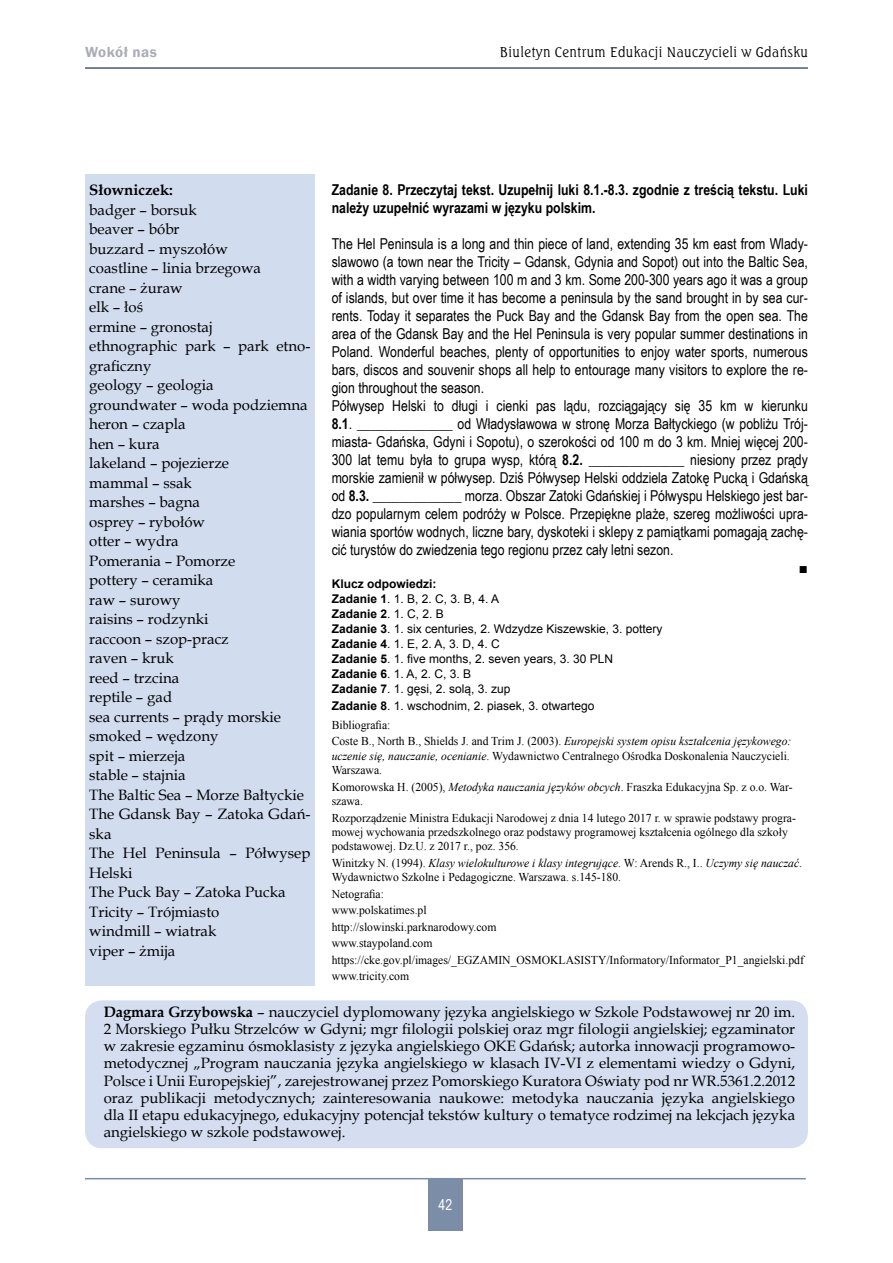
<style>
.page{position:relative;width:893px;height:1263px;background:#fff}
.page>*{position:absolute;margin:0;border:0;box-sizing:border-box;transform-origin:0 0}
.t1{font:15px/19.5px "Book Antiqua";color:#000}
.t2{font:15px/18px "Arial Narrow";color:#000}
.t3{font:700 15px/18px "Arial Narrow";color:#000}
.t4{font:700 15px "Book Antiqua";color:#000}
.t5{font:600 15px "Franklin Gothic";letter-spacing:.03em;color:#abacba}
.t6{font:15px "Arial Narrow";color:#fff}
.t7{font:italic 15px "Book Antiqua";color:#000}
.t8{font:13.5px "Seagull Lt EU";letter-spacing:.03em;color:#000}
.t9{font:12px/16.5px "Times New Roman";color:#000}
.t10{font:12px/15px "Arial";color:#000}
.s1{font-weight:700}
.s2{font-style:italic}
</style>
<div class="page">
<hr style="left:85px;top:67px;width:723px;height:2px;background:#465c71">
<hr style="left:85px;top:1178px;width:721px;height:1px;background:#7b8da7">
<div style="left:428px;top:1178px;width:35px;height:52px;background:#7b8da7"></div>
<div style="left:85px;top:174px;width:230px;height:812px;background:#d1dcef"></div>
<div style="left:85px;top:1000px;width:723px;height:148px;background:#d4def0;border-radius:17px"></div>
<p class="t5" style="left:85px;top:43px;width:73px">Wokół nas</p>
<p class="t8" style="left:500px;top:44px;width:310px">Biuletyn Centrum Edukacji Nauczycieli w Gdańsku</p>
<p class="t4" style="left:89px;top:180px;width:85px">Słowniczek:</p>
<p class="t1" style="left:89px;top:199px;width:223px">badger – borsuk<br>beaver – bóbr<br>buzzard – myszołów<br>coastline – linia brzegowa<br>crane – żuraw<br>elk – łoś<br>ermine – gronostaj<br>ethnographic park – park etno&shy;graficzny<br>geology – geologia<br>groundwater – woda podziemna heron – czapla<br>hen – kura<br>lakeland – pojezierze<br>mammal – ssak<br>marshes – bagna<br>osprey – rybołów<br>otter – wydra<br>Pomerania – Pomorze<br>pottery – ceramika<br>raw – surowy<br>raisins – rodzynki<br>raccoon – szop-pracz<br>raven – kruk<br>reed – trzcina<br>reptile – gad<br>sea currents – prądy morskie smoked – wędzony<br>spit – mierzeja<br>stable – stajnia<br>The Baltic Sea – Morze Bałtyckie<br>The Gdansk Bay – Zatoka Gdań&shy;ska<br>The Hel Peninsula – Półwysep<br>Helski<br>The Puck Bay – Zatoka Pucka<br>Tricity – Trójmiasto<br>windmill – wiatrak<br>viper – żmija</p>
<p class="t3" style="left:332px;top:180px;width:478px">Zadanie 8. Przeczytaj tekst. Uzupełnij luki 8.1.-8.3. zgodnie z treścią tekstu. Luki należy uzupełnić wyrazami w języku polskim.</p>
<p class="t2" style="left:332px;top:234px;width:478px">The Hel Peninsula is a long and thin piece of land, extending 35 km east from Wlady&shy;slawowo (a town near the Tricity – Gdansk, Gdynia and Sopot) out into the Baltic Sea, with a width varying between 100 m and 3 km. Some 200-300 years ago it was a group of islands, but over time it has become a peninsula by the sand brought in by sea cur&shy;rents. Today it separates the Puck Bay and the Gdansk Bay from the open sea. The area of the Gdansk Bay and the Hel Peninsula is very popular summer destinations in Poland. Wonderful beaches, plenty of opportunities to enjoy water sports, numerous bars, discos and souvenir shops all help to entourage many visitors to explore the re&shy;gion throughout the season.<br>Półwysep Helski to długi i cienki pas lądu, rozciągający się 35 km w kierunku <span class="s1">8.1</span>. ______________ od Władysławowa w stronę Morza Bałtyckiego (w pobliżu Trój&shy;miasta- Gdańska, Gdyni i Sopotu), o szerokości od 100 m do 3 km. Mniej więcej 200- 300 lat temu była to grupa wysp, którą <span class="s1">8.2.</span> ______________ niesiony przez prądy morskie zamienił w półwysep. Dziś Półwysep Helski oddziela Zatokę Pucką i Gdańską od <span class="s1">8.3.</span> _____________ morza. Obszar Zatoki Gdańskiej i Półwyspu Helskiego jest bar&shy;dzo popularnym celem podróży w Polsce. Przepiękne plaże, szereg możliwości upra&shy;wiania sportów wodnych, liczne bary, dyskoteki i sklepy z pamiątkami pomagają zachę&shy;cić turystów do zwiedzenia tego regionu przez cały letni sezon.</p>
<p class="t7" style="left:799px;top:557px;width:11px">■</p>
<p class="t10" style="left:332px;top:576px;width:332px"><span class="s1">Klucz odpowiedzi:<br>Zadanie 1</span>. 1. B, 2. C, 3. B, 4. A<br><span class="s1">Zadanie 2</span>. 1. C, 2. B<br><span class="s1">Zadanie 3</span>. 1. six centuries, 2. Wdzydze Kiszewskie, 3. pottery<br><span class="s1">Zadanie 4</span>. 1. E, 2. A, 3. D, 4. C<br><span class="s1">Zadanie 5</span>. 1. five months, 2. seven years, 3. 30 PLN<br><span class="s1">Zadanie 6</span>. 1. A, 2. C, 3. B<br><span class="s1">Zadanie 7</span>. 1. gęsi, 2. solą, 3. zup</p>
<p class="t10" style="left:332px;top:698px;width:264px"><span class="s1">Zadanie 8</span>. 1. wschodnim, 2. piasek, 3. otwartego</p>
<p class="t9" style="left:332px;top:716px;width:461px">Bibliografia:<br>Coste B., North B., Shields J. and Trim J. (2003). <span class="s2">Europejski system opisu kształcenia językowego:</span></p>
<p class="t9" style="left:332px;top:748px;width:460px;line-height:14.4px"><span class="s2">uczenie się, nauczanie, ocenianie</span>. Wydawnictwo Centralnego Ośrodka Doskonalenia Nauczycieli.<br>Warszawa.</p>
<p class="t9" style="left:332px;top:779px;width:462px;line-height:14.4px">Komorowska H. (2005), <span class="s2">Metodyka nauczania języków obcych</span>. Fraszka Edukacyjna Sp. z o.o. War&shy;szawa.</p>
<p class="t9" style="left:332px;top:810px;width:466px;line-height:14.4px">Rozporządzenie Ministra Edukacji Narodowej z dnia 14 lutego 2017 r. w sprawie podstawy progra&shy;mowej wychowania przedszkolnego oraz podstawy programowej kształcenia ogólnego dla szkoły podstawowej. Dz.U. z 2017 r., poz. 356.</p>
<p class="t9" style="left:332px;top:855px;width:472px;line-height:14.4px">Winitzky N. (1994). <span class="s2">Klasy wielokulturowe i klasy integrujące</span>. W: Arends R., I.. <span class="s2">Uczymy się nauczać</span>.<br>Wydawnictwo Szkolne i Pedagogiczne. Warszawa. s.145-180.</p>
<p class="t9" style="left:332px;top:885px;width:474px">Netografia:<br>www.polskatimes.pl<br>http://slowinski.parknarodowy.com<br>www.staypoland.com https://cke.gov.pl/images/_EGZAMIN_OSMOKLASISTY/Informatory/Informator_P1_angielski.pdf www.tricity.com</p>
<p class="t1" style="left:104px;top:1002px;width:693px;line-height:17.2px;text-align:justify"><span class="s1">Dagmara Grzybowska</span> – nauczyciel dyplomowany języka angielskiego w Szkole Podstawowej nr 20 im.<br>2 Morskiego Pułku Strzelców w Gdyni; mgr filologii polskiej oraz mgr filologii angielskiej; egzaminator w zakresie egzaminu ósmoklasisty z języka angielskiego OKE Gdańsk; autorka innowacji programowo&shy;metodycznej „Program nauczania języka angielskiego w klasach IV-VI z elementami wiedzy o Gdyni, Polsce i Unii Europejskiej”, zarejestrowanej przez Pomorskiego Kuratora Oświaty pod nr WR.5361.2.2012 oraz publikacji metodycznych; zainteresowania naukowe: metodyka nauczania języka angielskiego dla II etapu edukacyjnego, edukacyjny potencjał tekstów kultury o tematyce rodzimej na lekcjach języka angielskiego w szkole podstawowej.</p>
<p class="t6" style="left:439px;top:1193px;width:15px">42</p>
</div>
